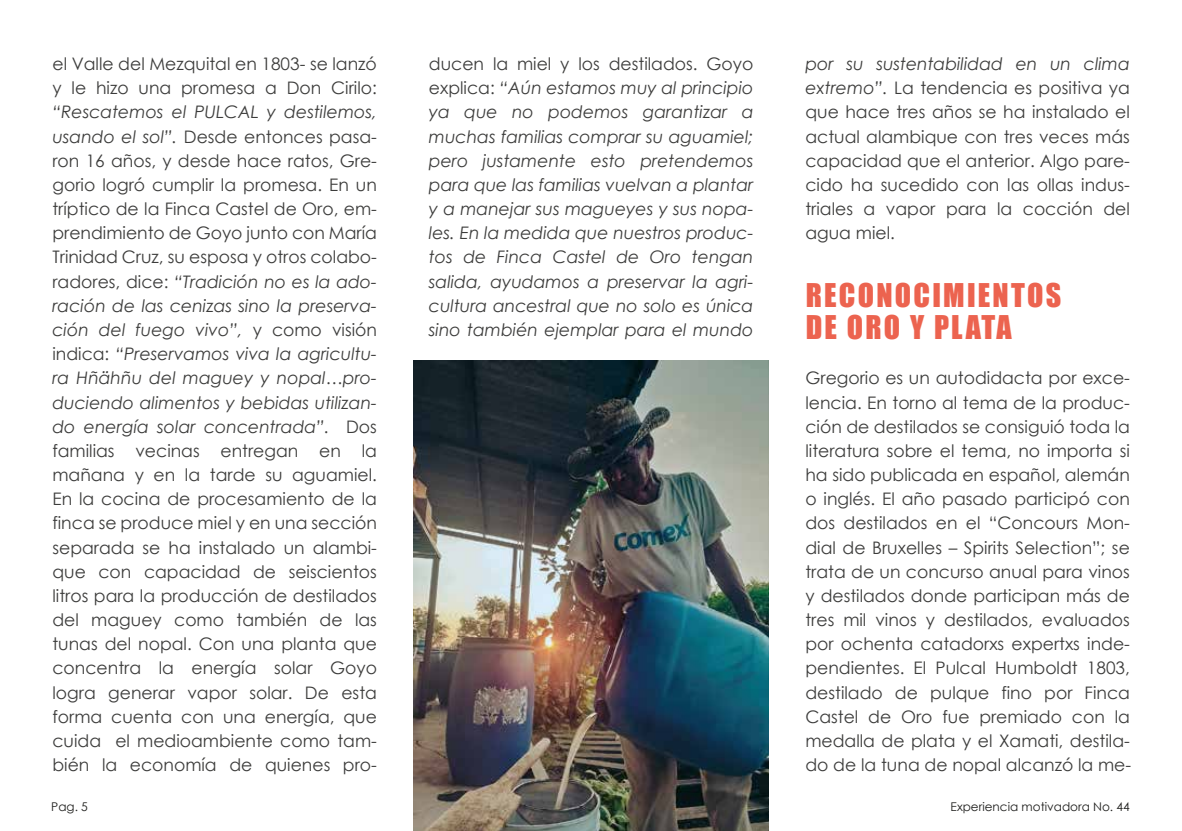
<style>
.page{position:relative;width:1182px;height:831px;background:#fff}
.page>*{position:absolute;margin:0;border:0;box-sizing:border-box;transform-origin:0 0}
.t1{font:30px/31.5px "Impact";letter-spacing:.075em;color:#ec634f}
.t2{font:17.25px/24.2px "Century Gothic";color:#3c3c3b;text-align:justify}
.t3{font:italic 17.25px/24.2px "Century Gothic";color:#3c3c3b;text-align:justify}
.t4{font:12px "Century Gothic";color:#1d1d1b}
.s1{font-style:italic}
.s2{font-style:normal}
</style>
<div class="page">
<img style="left:413px;top:360px;width:355px;height:470px">
<p class="t2" style="left:52px;top:51px;width:326px">el Valle del Mezquital en 1803- se lanzó y le hizo una promesa a Don Cirilo:</p>
<p class="t2" style="left:52px;top:100px;width:326px"><span class="s1">“Rescatemos el PULCAL y destilemos, usando el sol”.</span> Desde entonces pasa&shy;ron 16 años, y desde hace ratos, Gre&shy;gorio logró cumplir la promesa. En un tríptico de la Finca Castel de Oro, em&shy;prendimiento de Goyo junto con María Trinidad Cruz, su esposa y otros colabo&shy;radores, dice: <span class="s1">“Tradición no es la ado&shy;ración de las cenizas sino la preserva&shy;ción del fuego vivo”,</span> y como visión indica: <span class="s1">“Preservamos viva la agricultu&shy;ra Hñähñu del maguey y nopal…pro&shy;duciendo alimentos y bebidas utilizan&shy;do energía solar concentrada”.</span> Dos familias vecinas entregan en la mañana y en la tarde su aguamiel.<br>En la cocina de procesamiento de la finca se produce miel y en una sección separada se ha instalado un alambi&shy;que con capacidad de seiscientos litros para la producción de destilados del maguey como también de las tunas del nopal. Con una planta que concentra la energía solar Goyo logra generar vapor solar. De esta forma cuenta con una energía, que cuida el medioambiente como tam&shy;bién la economía de quienes pro-</p>
<p class="t3" style="left:429px;top:51px;width:326px"><span class="s2">ducen la miel y los destilados. Goyo explica:</span> “Aún estamos muy al principio ya que no podemos garantizar a muchas familias comprar su aguamiel; pero justamente esto pretendemos para que las familias vuelvan a plantar y a manejar sus magueyes y sus nopa&shy;les. En la medida que nuestros produc&shy;tos de Finca Castel de Oro tengan salida, ayudamos a preservar la agri&shy;cultura ancestral que no solo es única sino también ejemplar para el mundo</p>
<p class="t2" style="left:805px;top:51px;width:326px"><span class="s1">por su sustentabilidad en un clima extremo”.</span> La tendencia es positiva ya que hace tres años se ha instalado el actual alambique con tres veces más capacidad que el anterior. Algo pare&shy;cido ha sucedido con las ollas indus&shy;triales a vapor para la cocción del agua miel.</p>
<p class="t2" style="left:805px;top:365px;width:327px">Gregorio es un autodidacta por exce&shy;lencia. En torno al tema de la produc&shy;ción de destilados se consiguió toda la literatura sobre el tema, no importa si ha sido publicada en español, alemán o inglés. El año pasado participó con dos destilados en el “Concours Mon&shy;dial de Bruxelles – Spirits Selection”; se trata de un concurso anual para vinos y destilados donde participan más de tres mil vinos y destilados, evaluados por ochenta catadorxs expertxs inde&shy;pendientes. El Pulcal Humboldt 1803, destilado de pulque fino por Finca Castel de Oro fue premiado con la medalla de plata y el Xamati, destila&shy;do de la tuna de nopal alcanzó la me-</p>
<h1 class="t1" style="left:806px;top:279px;width:257px">RECONOCIMIENTOS<br>DE ORO Y PLATA</h1>
<p class="t4" style="left:51px;top:797px;width:38px">Pag. 5</p>
<p class="t4" style="left:951px;top:797px;width:181px">Experiencia motivadora No. 44</p>
</div>
